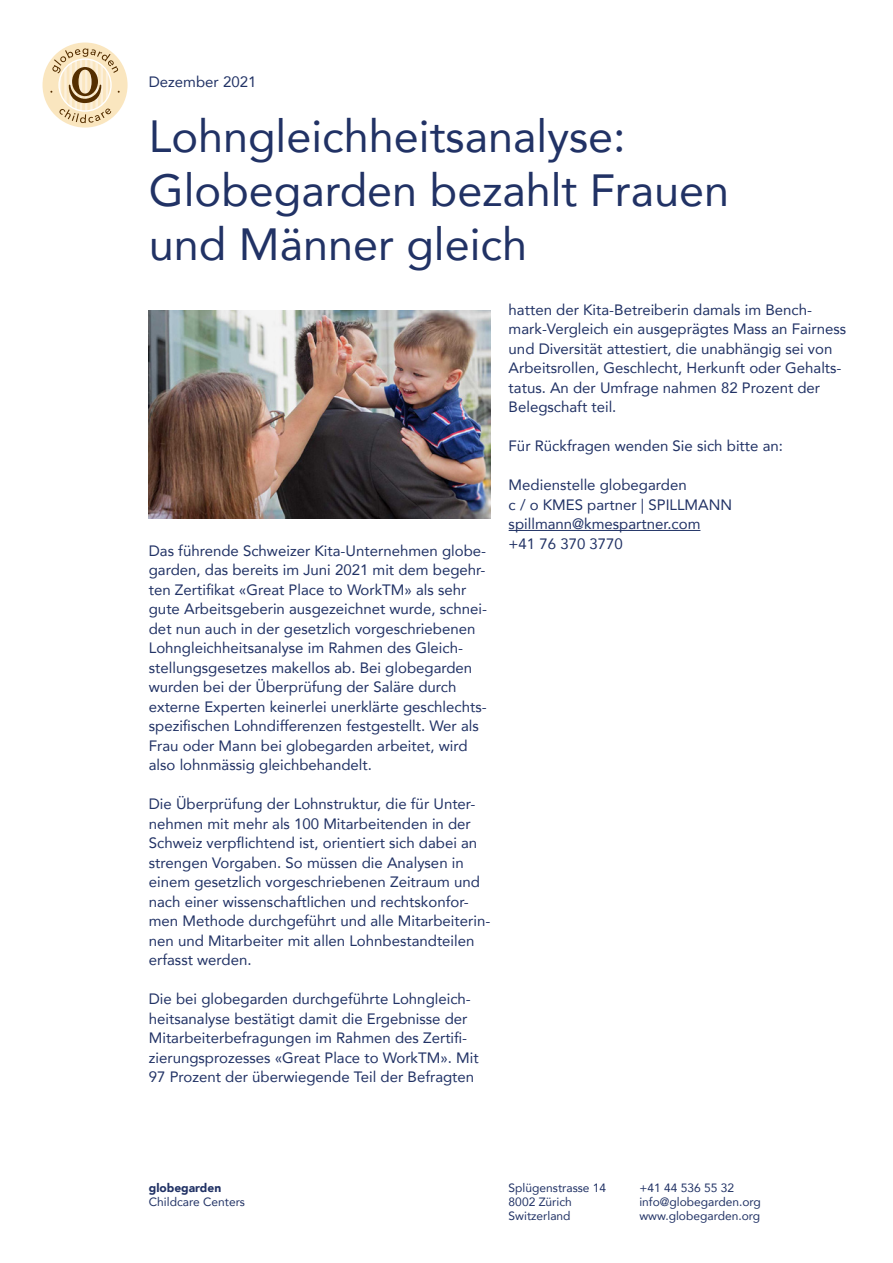
<style>
.page{position:relative;width:893px;height:1263px;background:#fff}
.page>*{position:absolute;margin:0;border:0;box-sizing:border-box;transform-origin:0 0}
.t1{font:45px/54px "Avenir";color:#213265}
.Body_normal{font:15px/19.5px "Avenir";color:#213265}
.t2{font:12px/14.4px "Avenir";color:#213265}
.t3{font:900 12px "Avenir";color:#213265}
</style>
<div class="page">
<div style="left:43px;top:43px;width:85px;height:85px;background:#fae6bf;border-radius:50%"></div>
<svg style="left:50px;top:48px;width:70px;height:75px"></svg>
<hr style="left:509px;top:530px;width:191px;height:1px;background:#213265">
<img style="left:149px;top:310px;width:342px;height:208px">
<p class="Body_normal" style="left:149px;top:71px;width:109px">Dezember 2021</p>
<p class="t1" style="left:149px;top:108px;width:582px">Lohngleichheitsanalyse:<br>Globegarden bezahlt Frauen und Männer gleich</p>
<p class="Body_normal" style="left:149px;top:540px;width:340px">Das führende Schweizer Kita-Unternehmen globe&shy;garden, das bereits im Juni 2021 mit dem begehr&shy;ten Zertifikat «Great Place to WorkTM» als sehr gute Arbeitsgeberin ausgezeichnet wurde, schnei&shy;det nun auch in der gesetzlich vorgeschriebenen Lohngleichheitsanalyse im Rahmen des Gleich&shy;stellungsgesetzes makellos ab. Bei globegarden wurden bei der Überprüfung der Saläre durch externe Experten keinerlei unerklärte geschlechts&shy;spezifischen Lohndifferenzen festgestellt. Wer als Frau oder Mann bei globegarden arbeitet, wird also lohnmässig gleichbehandelt.</p>
<p class="Body_normal" style="left:149px;top:794px;width:343px">Die Überprüfung der Lohnstruktur, die für Unter&shy;nehmen mit mehr als 100 Mitarbeitenden in der Schweiz verpflichtend ist, orientiert sich dabei an strengen Vorgaben. So müssen die Analysen in einem gesetzlich vorgeschriebenen Zeitraum und nach einer wissenschaftlichen und rechtskonfor&shy;men Methode durchgeführt und alle Mitarbeiterin&shy;nen und Mitarbeiter mit allen Lohnbestandteilen erfasst werden.</p>
<p class="Body_normal" style="left:149px;top:989px;width:331px">Die bei globegarden durchgeführte Lohngleich&shy;heitsanalyse bestätigt damit die Ergebnisse der Mitarbeiterbefragungen im Rahmen des Zertifi&shy;zierungsprozesses «Great Place to WorkTM». Mit 97 Prozent der überwiegende Teil der Befragten</p>
<p class="Body_normal" style="left:509px;top:299px;width:339px">hatten der Kita-Betreiberin damals im Bench&shy;mark-Vergleich ein ausgeprägtes Mass an Fairness und Diversität attestiert, die unabhängig sei von Arbeitsrollen, Geschlecht, Herkunft oder Gehalts&shy;tatus. An der Umfrage nahmen 82 Prozent der Belegschaft teil.</p>
<p class="Body_normal" style="left:509px;top:436px;width:276px">Für Rückfragen wenden Sie sich bitte an:</p>
<p class="Body_normal" style="left:509px;top:475px;width:180px">Medienstelle globegarden</p>
<p class="Body_normal" style="left:509px;top:494px;width:225px">c / o KMES partner | SPILLMANN</p>
<p class="Body_normal" style="left:509px;top:514px;width:193px">spillmann@kmespartner.com</p>
<p class="Body_normal" style="left:509px;top:533px;width:116px">+41 76 370 3770</p>
<p class="t3" style="left:149px;top:1177px;width:74px">globegarden</p>
<p class="t2" style="left:149px;top:1194px;width:98px">Childcare Centers</p>
<p class="t2" style="left:509px;top:1180px;width:99px">Splügenstrasse 14<br>8002 Zürich<br>Switzerland</p>
<p class="t2" style="left:639px;top:1180px;width:123px">+41 44 536 55 32 info@globegarden.org www.globegarden.org</p>
</div>
